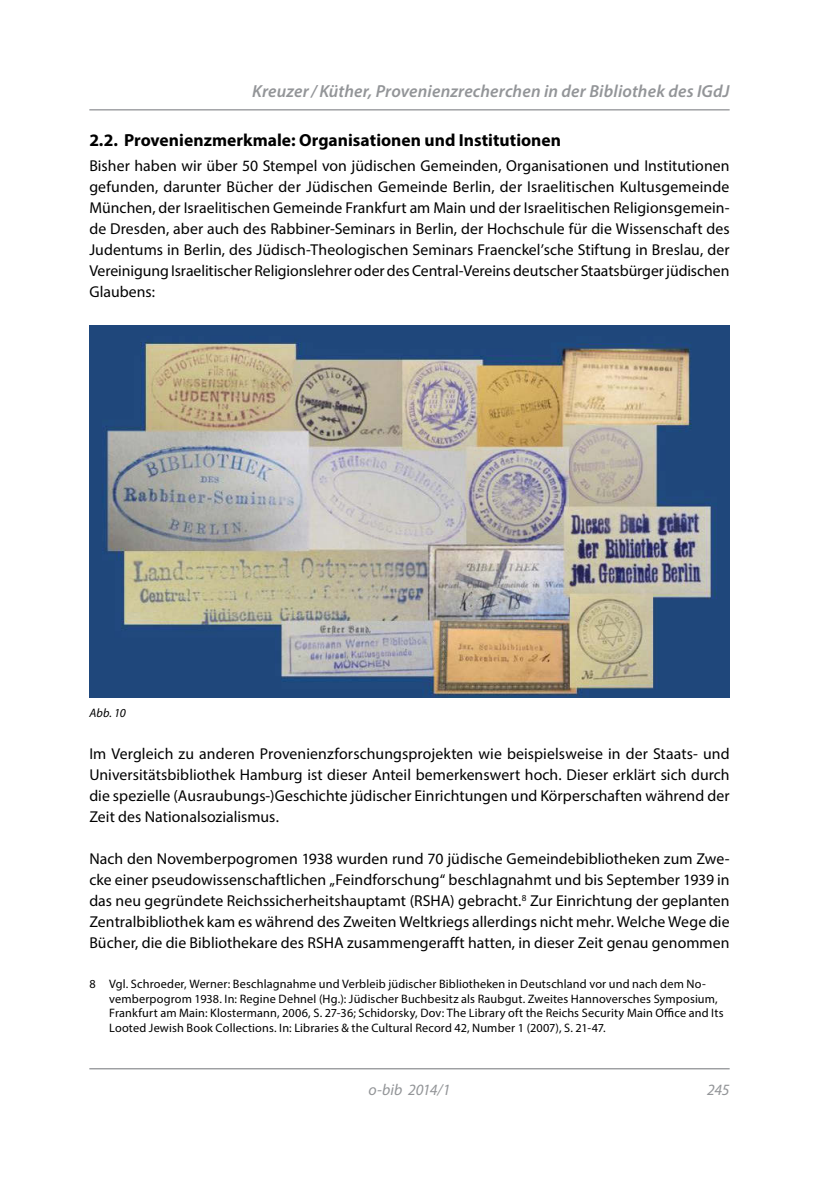
<style>
.page{position:relative;width:819px;height:1191px;background:#fff}
.page>*{position:absolute;margin:0;border:0;box-sizing:border-box;transform-origin:0 0}
.Kolumnentitel_rechts{font:italic 600 17.5px "Myriad Pro";letter-spacing:.01em;color:#939598}
.Titel_4{font:700 17.5px "Myriad Pro";color:#000}
.Fließtext{font:15.75px/21px "Myriad Pro";color:#000;text-align:justify}
.t1{font:italic 15.75px "Myriad Pro";letter-spacing:-.015em;color:#939598}
.Fußnote_eingerückt{font:12.25px/14.7px "Myriad Pro";letter-spacing:.015em;color:#000}
.Bildlegende{font:italic 12.25px "Myriad Pro";color:#000}
</style>
<div class="page">
<hr style="left:89px;top:109px;width:640px;height:1px;background:#939598">
<hr style="left:89px;top:1068px;width:640px;height:1px;background:#939598">
<img style="left:89px;top:325px;width:640px;height:372px">
<p class="Kolumnentitel_rechts" style="left:252px;top:80px;width:479px">Kreuzer/Küther, Provenienzrecherchen in der Bibliothek des IGdJ</p>
<p class="Titel_4" style="left:89px;top:128px;width:473px">2.2. Provenienzmerkmale: Organisationen und Institutionen</p>
<p class="Fließtext" style="left:89px;top:155px;width:641px">Bisher haben wir über 50 Stempel von jüdischen Gemeinden, Organisationen und Institutionen gefunden, darunter Bücher der Jüdischen Gemeinde Berlin, der Israelitischen Kultusgemeinde München, der Israelitischen Gemeinde Frankfurt am Main und der Israelitischen Religionsgemein&shy;de Dresden, aber auch des Rabbiner-Seminars in Berlin, der Hochschule für die Wissenschaft des Judentums in Berlin, des Jüdisch-Theologischen Seminars Fraenckel’sche Stiftung in Breslau, der Vereinigung Israelitischer Religionslehrer oder des Central-Vereins deutscher Staatsbürger jüdischen Glaubens:</p>
<p class="Bildlegende" style="left:89px;top:705px;width:38px">Abb. 10</p>
<p class="Fließtext" style="left:89px;top:743px;width:641px">Im Vergleich zu anderen Provenienzforschungsprojekten wie beispielsweise in der Staats- und Universitätsbibliothek Hamburg ist dieser Anteil bemerkenswert hoch. Dieser erklärt sich durch die spezielle (Ausraubungs-)Geschichte jüdischer Einrichtungen und Körperschaften während der Zeit des Nationalsozialismus.</p>
<p class="Fließtext" style="left:89px;top:848px;width:641px">Nach den Novemberpogromen 1938 wurden rund 70 jüdische Gemeindebibliotheken zum Zwe&shy;cke einer pseudowissenschaftlichen „Feindforschung“ beschlagnahmt und bis September 1939 in das neu gegründete Reichssicherheitshauptamt (RSHA) gebracht.<sup>8</sup> Zur Einrichtung der geplanten Zentralbibliothek kam es während des Zweiten Weltkriegs allerdings nicht mehr. Welche Wege die Bücher, die die Bibliothekare des RSHA zusammengerafft hatten, in dieser Zeit genau genommen</p>
<p class="Fußnote_eingerückt" style="left:109px;top:976px;width:615px;text-indent:-20px">8 Vgl. Schroeder, Werner: Beschlagnahme und Verbleib jüdischer Bibliotheken in Deutschland vor und nach dem No&shy;vemberpogrom 1938. In: Regine Dehnel (Hg.): Jüdischer Buchbesitz als Raubgut. Zweites Hannoversches Symposium, Frankfurt am Main: Klostermann, 2006, S. 27-36; Schidorsky, Dov: The Library oft the Reichs Security Main Office and Its Looted Jewish Book Collections. In: Libraries &amp; the Cultural Record 42, Number 1 (2007), S. 21-47.</p>
<p class="t1" style="left:368px;top:1080px;width:83px">o-bib 2014/1</p>
<p class="t1" style="left:707px;top:1080px;width:24px">245</p>
</div>
